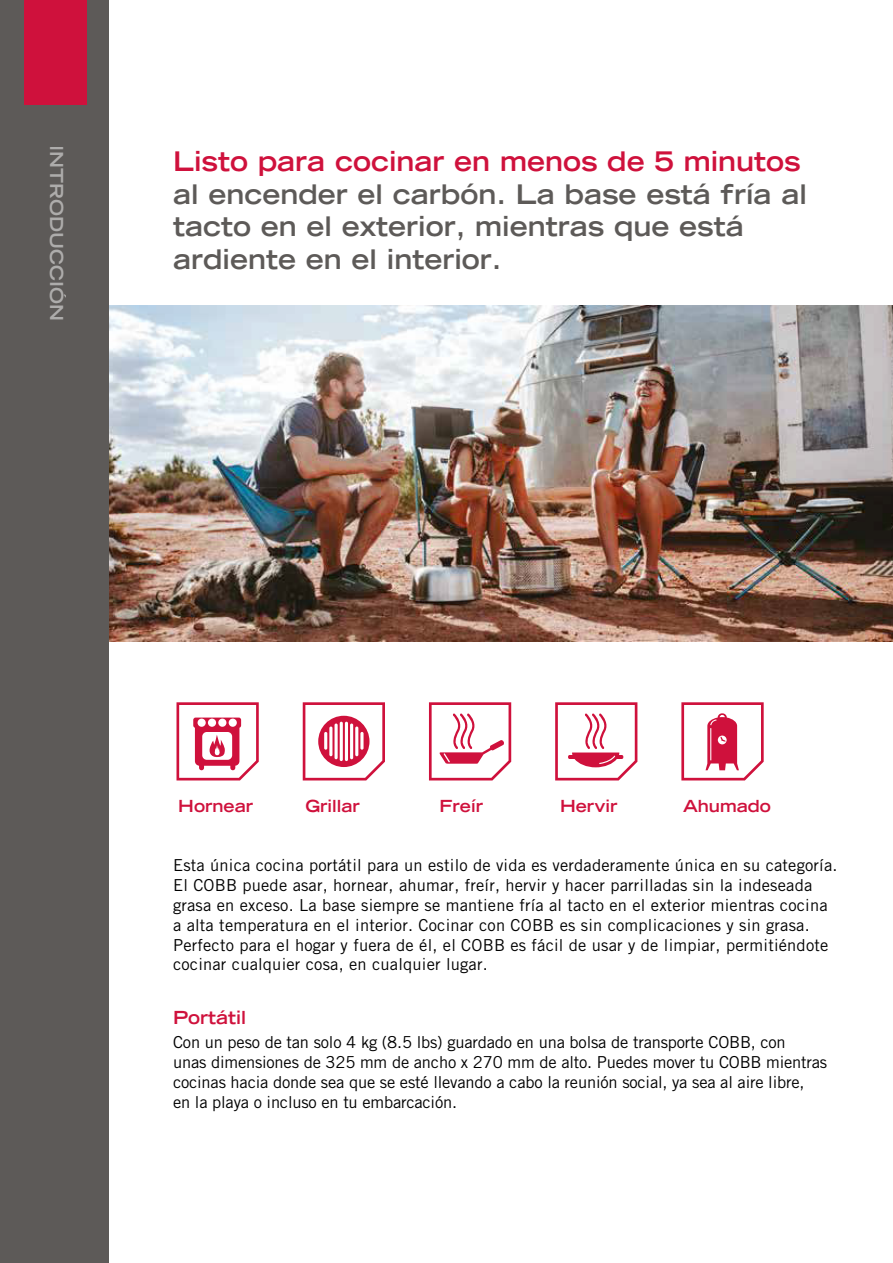
<style>
.page{position:relative;width:893px;height:1263px;background:#fff}
.page>*{position:absolute;margin:0;border:0;box-sizing:border-box;transform-origin:0 0}
.t1{font:700 expanded 27px/32.4px "Trade Gothic LT Std";color:#5d5a58}
.t2{font:700 expanded 27px "Trade Gothic LT Std";color:#cf113c}
.t3{font:700 expanded 18px "Trade Gothic LT Std";color:#fff}
.t4{font:700 expanded 18px "Trade Gothic LT Std";color:#cf113c}
.t5{font:700 expanded 16.65px "Trade Gothic LT Std";color:#cf113c}
.t6{font:16.5px/19.8px "Trade Gothic LT Std";letter-spacing:.01em;color:#000}
.t7{font:16.5px/19.8px "Trade Gothic LT Std";letter-spacing:-.01em;color:#000}
</style>
<div class="page">
<img style="left:108px;top:306px;width:785px;height:336px">
<div style="left:0;top:1px;width:108px;height:1262px;background:#5d5a58"></div>
<div style="left:25px;top:0;width:62px;height:105px;background:#cf113c"></div>
<svg style="left:176px;top:702px;width:83px;height:78px"></svg>
<svg style="left:681px;top:702px;width:83px;height:78px"></svg>
<svg style="left:303px;top:702px;width:82px;height:78px"></svg>
<svg style="left:429px;top:702px;width:82px;height:78px"></svg>
<svg style="left:555px;top:702px;width:82px;height:78px"></svg>
<p class="t3" style="left:68px;top:145px;width:177px;rotate:90deg">INTRODUCCIÓN</p>
<h1 class="t2" style="left:173px;top:143px;width:629px">Listo para cocinar en menos de 5 minutos</h1>
<h1 class="t1" style="left:173px;top:177px;width:635px">al encender el carbón. La base está fría al tacto en el exterior, mientras que está ardiente en el interior.</h1>
<p class="t5" style="left:178px;top:795px;width:77px">Hornear</p>
<p class="t5" style="left:305px;top:795px;width:56px">Grillar</p>
<p class="t5" style="left:440px;top:795px;width:45px">Freír</p>
<p class="t5" style="left:560px;top:795px;width:59px">Hervir</p>
<p class="t5" style="left:683px;top:795px;width:89px">Ahumado</p>
<p class="t6" style="left:173px;top:855px;width:666px">Esta única cocina portátil para un estilo de vida es verdaderamente única en su categoría.<br>El COBB puede asar, hornear, ahumar, freír, hervir y hacer parrilladas sin la indeseada grasa en exceso. La base siempre se mantiene fría al tacto en el exterior mientras cocina a alta temperatura en el interior. Cocinar con COBB es sin complicaciones y sin grasa.<br>Perfecto para el hogar y fuera de él, el COBB es fácil de usar y de limpiar, permitiéndote cocinar cualquier cosa, en cualquier lugar.</p>
<p class="t4" style="left:173px;top:1006px;width:74px">Portátil</p>
<p class="t7" style="left:173px;top:1032px;width:656px">Con un peso de tan solo 4 kg (8.5 lbs) guardado en una bolsa de transporte COBB, con<br>unas dimensiones de 325 mm de ancho x 270 mm de alto. Puedes mover tu COBB mientras cocinas hacia donde sea que se esté llevando a cabo la reunión social, ya sea al aire libre,<br>en la playa o incluso en tu embarcación.</p>
</div>
